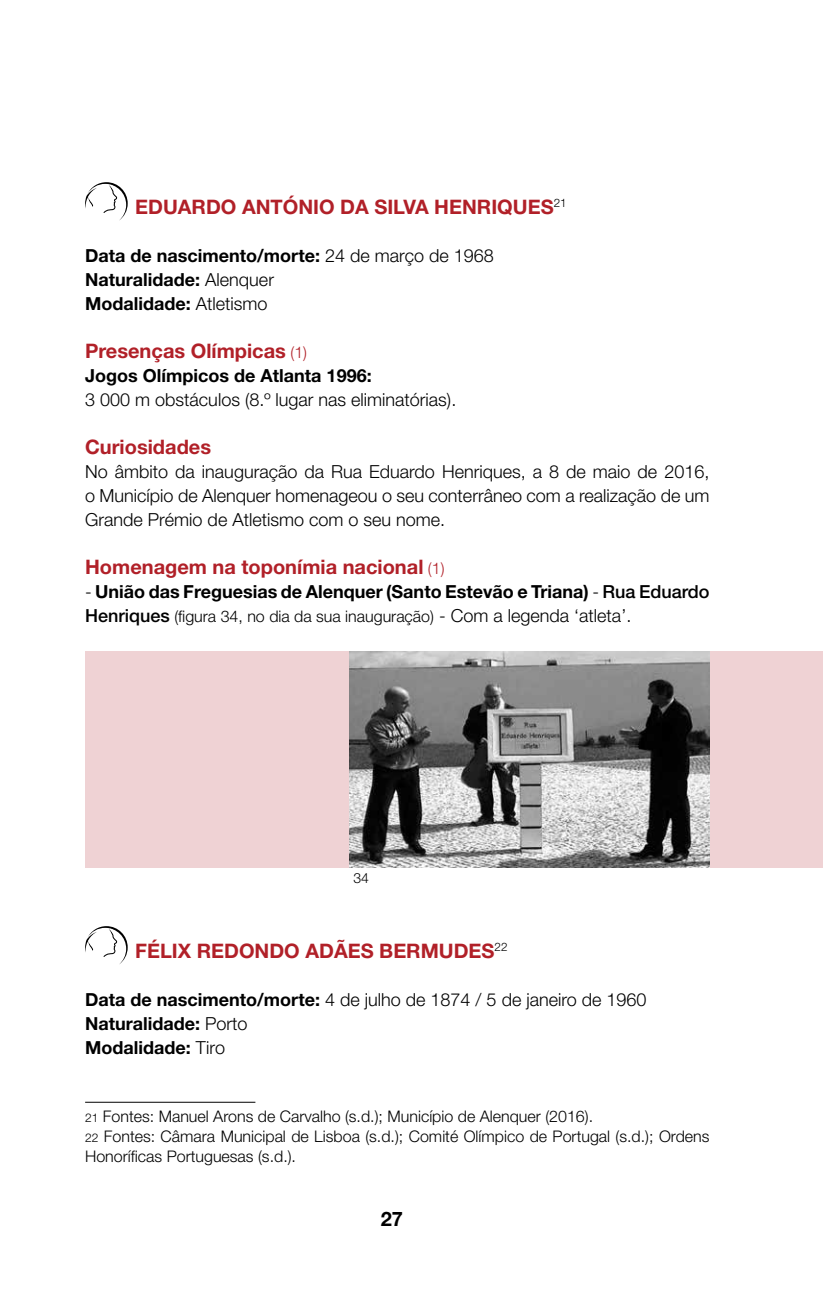
<style>
.page{position:relative;width:823px;height:1304px;background:#fff}
.page>*{position:absolute;margin:0;border:0;box-sizing:border-box;transform-origin:0 0}
.t1{font:700 20px "Helvetica Neue";color:#b12028}
.t2{font:700 20px "Helvetica Neue";color:#000}
.t3{font:700 18px/24px "Helvetica Neue";color:#000}
.t4{font:300 18px/24px "Helvetica Neue";color:#000;text-align:justify}
.t5{font:300 16px/20px "Helvetica Neue";color:#000}
.t6{font:300 14px "Helvetica Neue";color:#000}
.s1{font-weight:300}
.s2{font-weight:300;font-size:16px}
.s3{font-weight:500}
.s4{font-weight:500;font-size:18px}
.s5{font-size:18px}
.s6{font-size:12px}
</style>
<div class="page">
<hr style="left:85px;top:1102px;width:170px;height:1px;background:#000">
<div style="left:85px;top:651px;width:737px;height:217px;background:#efd2d4"></div>
<img style="left:349px;top:651px;width:360px;height:217px">
<svg style="left:85px;top:926px;width:43px;height:38px"></svg>
<svg style="left:85px;top:182px;width:43px;height:39px"></svg>
<p class="t1" style="left:135px;top:195px;width:432px">EDUARDO ANTÓNIO DA SILVA HENRIQUES<sup>21</sup></p>
<p class="t3" style="left:85px;top:243px;width:410px">Data de nascimento/morte: <span class="s1">24 de março de 1968<br></span>Naturalidade: <span class="s1">Alenquer<br></span>Modalidade: <span class="s1">Atletismo</span></p>
<p class="t1" style="left:85px;top:339px;width:223px">Presenças Olímpicas <span class="s2">(1)</span></p>
<p class="t3" style="left:85px;top:363px;width:288px">Jogos Olímpicos de Atlanta 1996:</p>
<p class="t4" style="left:85px;top:387px;width:372px">3 000 m obstáculos (8.º lugar nas eliminatórias).</p>
<p class="t1" style="left:85px;top:435px;width:127px">Curiosidades</p>
<p class="t4" style="left:85px;top:459px;width:625px">No âmbito da inauguração da Rua Eduardo Henriques, a 8 de maio de 2016, o Município de Alenquer homenageou o seu conterrâneo com a realização de um Grande Prémio de Atletismo com o seu nome.</p>
<p class="t1" style="left:85px;top:555px;width:361px">Homenagem na toponímia nacional <span class="s2">(1)</span></p>
<p class="t3" style="left:85px;top:579px;width:625px"><span class="s1">-</span> União das Freguesias de Alenquer (Santo Estevão e Triana) <span class="s1">-</span> <span class="s3">Rua Eduardo</span></p>
<p class="t5" style="left:85px;top:606px;width:547px"><span class="s4">Henriques</span> (figura 34, no dia da sua inauguração) <span class="s5">- Com a legenda ‘atleta’.</span></p>
<p class="t6" style="left:353px;top:869px;width:17px">34</p>
<p class="t1" style="left:135px;top:939px;width:373px">FÉLIX REDONDO ADÃES BERMUDES<sup>22</sup></p>
<p class="t3" style="left:85px;top:987px;width:562px">Data de nascimento/morte: <span class="s1">4 de julho de 1874 / 5 de janeiro de 1960<br></span>Naturalidade: <span class="s1">Porto<br></span>Modalidade: <span class="s1">Tiro</span></p>
<p class="t5" style="left:85px;top:1106px;width:625px"><span class="s6">21</span> Fontes: Manuel Arons de Carvalho (s.d.); Município de Alenquer (2016).<br><span class="s6">22</span> Fontes: Câmara Municipal de Lisboa (s.d.); Comité Olímpico de Portugal (s.d.); Ordens<br>Honoríficas Portuguesas (s.d.).</p>
<p class="t2" style="left:380px;top:1207px;width:24px">27</p>
</div>
